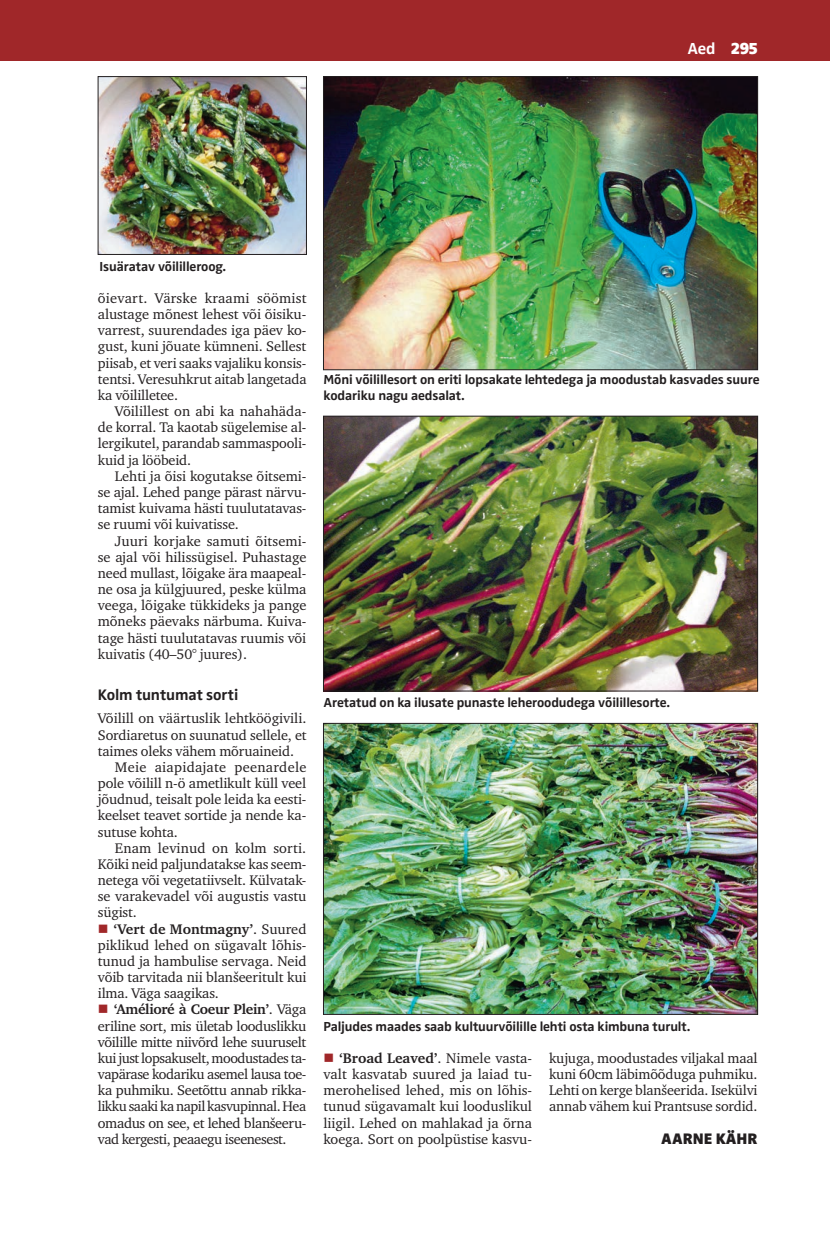
<style>
.page{position:relative;width:830px;height:1234px;background:#fff}
.page>*{position:absolute;margin:0;border:0;box-sizing:border-box;transform-origin:0 0}
.t1{font:700 16.5px "Zwo Pro";color:#fff}
.t2{font:700 15.75px "Zwo Pro";letter-spacing:-.01em;color:#231f20}
.t3{font:900 15.75px "Zwo Pro";color:#231f20}
.t4{font:14.25px/16.2px "Charter ITC";letter-spacing:-.01em;color:#231f20;text-align:justify}
.t5{font:14.25px "Charter ITC";letter-spacing:.015em;color:#231f20}
.t6{font:14.25px "Charter ITC";letter-spacing:.02em;color:#231f20}
.t7{font:14.25px "Charter ITC";letter-spacing:.01em;color:#231f20}
.t8{font:700 13.5px/16.2px "Zwo Pro";letter-spacing:-.01em;color:#231f20}
.s1{font-weight:900}
.s2{color:#a02729}
.s3{font-weight:700}
</style>
<div class="page">
<div style="left:0;top:0;width:829px;height:60px;background:#a02729"></div>
<img style="left:325px;top:78px;width:430px;height:290px">
<div style="left:323px;top:76px;width:434px;height:294px;border:1px solid #231f20"></div>
<img style="left:325px;top:418px;width:430px;height:271px">
<div style="left:323px;top:416px;width:434px;height:275px;border:1px solid #231f20"></div>
<img style="left:325px;top:725px;width:430px;height:287px">
<div style="left:323px;top:723px;width:434px;height:291px;border:1px solid #231f20"></div>
<img style="left:100px;top:78px;width:204px;height:174px">
<p class="t1" style="left:687px;top:39px;width:72px">Aed <span class="s1">295</span></p>
<p class="t8" style="left:100px;top:258px;width:128px">Isuäratav võililleroog.</p>
<p class="t5" style="left:98px;top:289px;width:210px">õievart. Värske kraami söömist</p>
<p class="t4" style="left:98px;top:306px;width:210px">alustage mõnest lehest või õisiku-</p>
<p class="t4" style="left:98px;top:322px;width:210px">varrest, suurendades iga päev ko-</p>
<p class="t4" style="left:98px;top:338px;width:210px">gust, kuni jõuate kümneni. Sellest</p>
<p class="t4" style="left:98px;top:354px;width:210px">piisab, et veri saaks vajaliku konsis-</p>
<p class="t4" style="left:98px;top:371px;width:210px">tentsi. Veresuhkrut aitab langetada</p>
<p class="t4" style="left:98px;top:387px;width:82px">ka võililletee.</p>
<p class="t4" style="left:115px;top:403px;width:193px">Võilillest on abi ka nahahäda-</p>
<p class="t4" style="left:98px;top:419px;width:210px">de korral. Ta kaotab sügelemise al-</p>
<p class="t4" style="left:98px;top:435px;width:210px">lergikutel, parandab sammaspooli-</p>
<p class="t4" style="left:98px;top:451px;width:95px">kuid ja lööbeid.</p>
<p class="t4" style="left:115px;top:467px;width:193px">Lehti ja õisi kogutakse õitsemi-</p>
<p class="t4" style="left:98px;top:484px;width:210px">se ajal. Lehed pange pärast närvu-</p>
<p class="t4" style="left:98px;top:500px;width:210px">tamist kuivama hästi tuulutatavas-</p>
<p class="t4" style="left:98px;top:516px;width:142px">se ruumi või kuivatisse.</p>
<p class="t4" style="left:115px;top:532px;width:193px">Juuri korjake samuti õitsemi-</p>
<p class="t4" style="left:98px;top:548px;width:210px">se ajal või hilissügisel. Puhastage</p>
<p class="t4" style="left:98px;top:564px;width:210px">need mullast, lõigake ära maapeal-</p>
<p class="t4" style="left:98px;top:581px;width:210px">ne osa ja külgjuured, peske külma</p>
<p class="t4" style="left:98px;top:597px;width:210px">veega, lõigake tükkideks ja pange</p>
<p class="t4" style="left:98px;top:613px;width:210px">mõneks päevaks närbuma. Kuiva-</p>
<p class="t4" style="left:98px;top:629px;width:210px">tage hästi tuulutatavas ruumis või</p>
<p class="t4" style="left:98px;top:645px;width:151px">kuivatis (40–50° juures).</p>
<p class="t2" style="left:98px;top:685px;width:142px">Kolm tuntumat sorti</p>
<p class="t4" style="left:98px;top:710px;width:210px">Võilill on väärtuslik lehtköögivili.</p>
<p class="t4" style="left:98px;top:726px;width:210px">Sordiaretus on suunatud sellele, et</p>
<p class="t4" style="left:98px;top:742px;width:197px">taimes oleks vähem mõruaineid.</p>
<p class="t6" style="left:115px;top:758px;width:193px">Meie aiapidajate peenardele</p>
<p class="t4" style="left:98px;top:774px;width:210px">pole võilill n-ö ametlikult küll veel</p>
<p class="t4" style="left:98px;top:791px;width:210px">jõudnud, teisalt pole leida ka eesti-</p>
<p class="t4" style="left:98px;top:807px;width:210px">keelset teavet sortide ja nende ka-</p>
<p class="t4" style="left:98px;top:823px;width:81px">sutuse kohta.</p>
<p class="t7" style="left:115px;top:838px;width:193px">Enam levinud on kolm sorti.</p>
<p class="t4" style="left:98px;top:855px;width:210px">Kõiki neid paljundatakse kas seem-</p>
<p class="t4" style="left:98px;top:871px;width:210px">netega või vegetatiivselt. Külvatak-</p>
<p class="t4" style="left:98px;top:888px;width:210px">se varakevadel või augustis vastu</p>
<p class="t4" style="left:98px;top:904px;width:40px">sügist.</p>
<p class="t4" style="left:98px;top:920px;width:210px"><span class="s2">■</span> <span class="s3">‘Vert de Montmagny’</span>. Suured piklikud lehed on sügavalt lõhis&shy;tunud ja hambulise servaga. Neid võib tarvitada nii blanšeeritult kui ilma. Väga saagikas.</p>
<p class="t4" style="left:98px;top:1001px;width:210px"><span class="s2">■</span> <span class="s3">‘Amélioré à Coeur Plein’</span>. Väga eriline sort, mis ületab looduslikku võilille mitte niivõrd lehe suuruselt kui just lopsakuselt, moodustades ta&shy;vapärase kodariku asemel lausa toe&shy;ka puhmiku. Seetõttu annab rikka&shy;likku saaki ka napil kasvupinnal. Hea omadus on see, et lehed blanšeeru&shy;vad kergesti, peaaegu iseenesest.</p>
<p class="t8" style="left:323px;top:371px;width:437px">Mõni võilillesort on eriti lopsakate lehtedega ja moodustab kasvades suure kodariku nagu aedsalat.</p>
<p class="t8" style="left:323px;top:694px;width:348px">Aretatud on ka ilusate punaste leheroodudega võilillesorte.</p>
<p class="t8" style="left:323px;top:1017px;width:368px">Paljudes maades saab kultuurvõilille lehti osta kimbuna turult.</p>
<p class="t4" style="left:323px;top:1049px;width:210px"><span class="s2">■</span> <span class="s3">‘Broad Leaved’</span>. Nimele vasta&shy;valt kasvatab suured ja laiad tu&shy;merohelised lehed, mis on lõhis&shy;tunud sügavamalt kui looduslikul liigil. Lehed on mahlakad ja õrna koega. Sort on poolpüstise kasvu-</p>
<p class="t4" style="left:549px;top:1049px;width:210px">kujuga, moodustades viljakal maal kuni 60cm läbimõõduga puhmiku.<br>Lehti on kerge blanšeerida. Isekülvi annab vähem kui Prantsuse sordid.</p>
<p class="t3" style="left:661px;top:1128px;width:98px">AARNE KÄHR</p>
</div>
